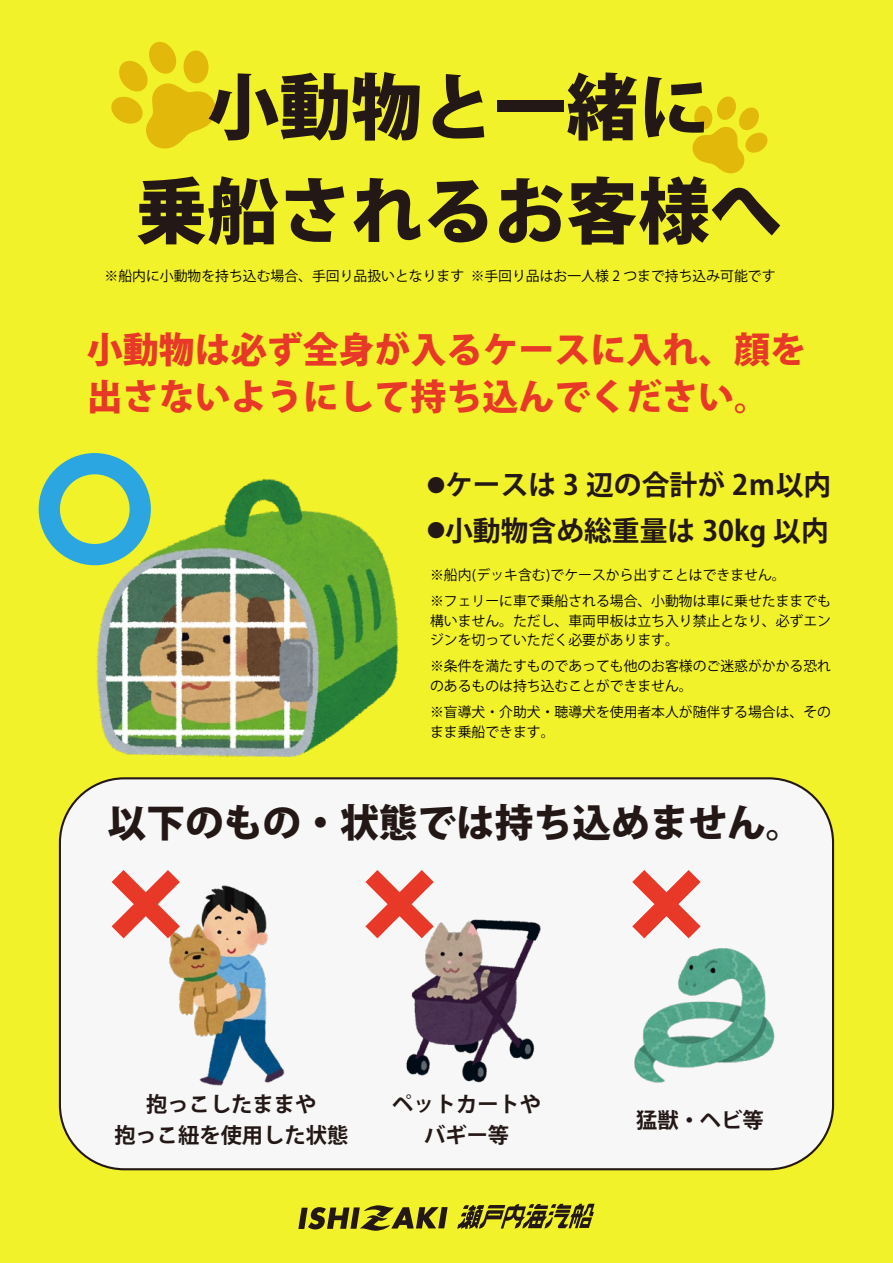
<style>
.page{position:relative;width:893px;height:1263px;background:#f2f22a}
.page>*{position:absolute;margin:0;border:0;box-sizing:border-box;transform-origin:0 0}
.t1{font:800 71.85px/103.9px "Koz Go Pr 6 N";color:#231815;text-align:center}
.t2{font:800 38.7px "Koz Go Pr 6 N";color:#231815}
.t3{font:800 36px/47px "Koz Go Pr 6 N";color:#e73828}
.t4{font:700 27.75px "Koz Go Pr 6 N";color:#231815}
.t5{font:700 21.3px/30.9px "Koz Go Pr 6 N";color:#231815;text-align:center}
.t6{font:13.8px/19.8px "Koz Go Pr 6 N";color:#000}
.s1{font-size:18.15px}
</style>
<div class="page">
<svg style="left:298px;top:1205px;width:150px;height:26px"></svg>
<svg style="left:457px;top:1204px;width:138px;height:25px"></svg>
<img style="left:87px;top:464px;width:312px;height:293px">
<svg style="left:111px;top:42px;width:105px;height:107px"></svg>
<svg style="left:692px;top:96px;width:76px;height:78px"></svg>
<div style="left:60px;top:778px;width:773px;height:391px;background:#f7f7f7;border-radius:64px"></div>
<img style="left:634px;top:938px;width:141px;height:145px">
<img style="left:406px;top:919px;width:135px;height:164px">
<img style="left:167px;top:885px;width:118px;height:201px">
<div style="left:39px;top:453px;width:112px;height:112px;border:21px solid #2ca6e0;border-radius:50%"></div>
<svg style="left:632px;top:870px;width:69px;height:68px"></svg>
<svg style="left:365px;top:870px;width:69px;height:68px"></svg>
<svg style="left:112px;top:870px;width:68px;height:68px"></svg>
<h1 class="t1" style="left:136px;top:57px;width:648px">小動物と一緒に<br>乗船されるお客様へ</h1>
<p class="t6" style="left:105px;top:266px;width:672px">※船内に小動物を持ち込む場合、手回り品扱いとなります ※手回り品はお一人様 2 つまで持ち込み可能です</p>
<h3 class="t3" style="left:87px;top:327px;width:721px">小動物は必ず全身が入るケースに入れ、顔を出さないようにして持ち込んでください。</h3>
<h3 class="t4" style="left:427px;top:469px;width:406px"><span class="s1">●</span>ケースは 3 辺の合計が 2ｍ以内</h3>
<h3 class="t4" style="left:427px;top:515px;width:403px"><span class="s1">●</span>小動物含め総重量は 30kg 以内</h3>
<p class="t6" style="left:430px;top:562px;width:403px;line-height:25.8px">※船内(デッキ含む)でケースから出すことはできません。<br>※フェリーに車で乗船される場合、小動物は車に乗せたままでも</p>
<p class="t6" style="left:430px;top:611px;width:403px">構いません。ただし、車両甲板は立ち入り禁止となり、必ずエンジンを切っていただく必要があります。</p>
<p class="t6" style="left:430px;top:656px;width:403px">※条件を満たすものであっても他のお客様のご迷惑がかかる恐れのあるものは持ち込むことができません。</p>
<p class="t6" style="left:430px;top:702px;width:403px">※盲導犬・介助犬・聴導犬を使用者本人が随伴する場合は、そのまま乗船できます。</p>
<h2 class="t2" style="left:108px;top:801px;width:698px">以下のもの・状態では持ち込めません。</h2>
<h3 class="t5" style="left:114px;top:1089px;width:235px">抱っこしたままや<br>抱っこ紐を使用した状態</h3>
<h3 class="t5" style="left:392px;top:1089px;width:150px">ペットカートやバギー等</h3>
<h3 class="t5" style="left:636px;top:1105px;width:129px">猛獣・ヘビ等</h3>
</div>
